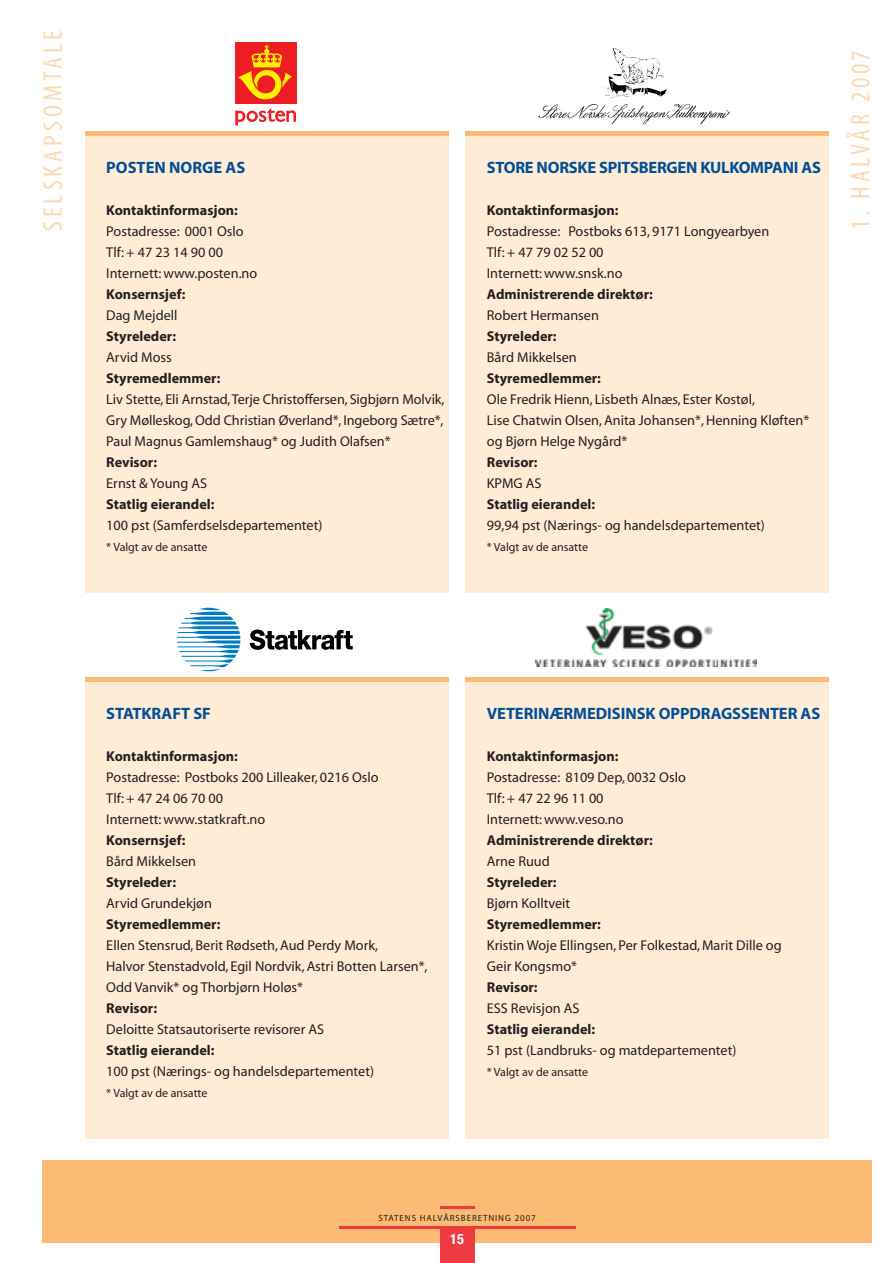
<style>
.page{position:relative;width:893px;height:1263px;background:#fff}
.page>*{position:absolute;margin:0;border:0;box-sizing:border-box;transform-origin:0 0}
.t1{font:condensed 27px "Myriad Pro";letter-spacing:.15em;color:#fedab3}
.t2{font:condensed 27px "Myriad Pro";letter-spacing:.13em;color:#fedab3}
.t3{font:700 16.5px "Myriad";letter-spacing:-.005em;color:#014f98}
.t4{font:14.25px/21px "Myriad";color:#231f20}
.t5{font:700 14.25px "Myriad";color:#231f20}
.t6{font:700 condensed 14.25px "Helvetica Neue";color:#fff}
.t7{font:12px "Myriad";color:#231f20}
.t8{font:9px "Myriad";letter-spacing:.1em;color:#231f20}
</style>
<div class="page">
<div style="left:85px;top:132px;width:364px;height:461px;background:#feecd7"></div>
<div style="left:466px;top:132px;width:363px;height:461px;background:#feecd7"></div>
<div style="left:85px;top:678px;width:364px;height:461px;background:#feecd7"></div>
<div style="left:466px;top:678px;width:363px;height:461px;background:#feecd7"></div>
<div style="left:43px;top:1160px;width:829px;height:82px;background:#fcbb74"></div>
<div style="left:440px;top:1227px;width:34px;height:36px;background:#ee3a41"></div>
<hr style="left:440px;top:1207px;width:34px;height:2px;background:#ee3a41">
<hr style="left:339px;top:1226px;width:236px;height:2px;background:#ee3a41">
<hr style="left:85px;top:131px;width:364px;height:4px;background:#fcbb74">
<hr style="left:466px;top:131px;width:363px;height:4px;background:#fcbb74">
<hr style="left:85px;top:677px;width:364px;height:4px;background:#fcbb74">
<hr style="left:466px;top:677px;width:363px;height:4px;background:#fcbb74">
<svg style="left:235px;top:108px;width:61px;height:18px"></svg>
<div style="left:235px;top:43px;width:61px;height:61px;background:#ee1d23"></div>
<svg style="left:238px;top:45px;width:54px;height:55px"></svg>
<svg style="left:177px;top:608px;width:63px;height:63px"></svg>
<svg style="left:250px;top:629px;width:103px;height:21px"></svg>
<img style="left:538px;top:104px;width:192px;height:20px">
<svg style="left:603px;top:48px;width:64px;height:50px"></svg>
<img style="left:535px;top:609px;width:221px;height:58px">
<h1 class="t1" style="left:36px;top:231px;width:202px;rotate:-90deg">SELSKAPSOMTALE</h1>
<p class="t3" style="left:106px;top:158px;width:139px">Posten Norge AS</p>
<p class="t5" style="left:106px;top:202px;width:133px">Kontaktinformasjon:</p>
<p class="t4" style="left:106px;top:221px;width:153px">Postadresse: 0001 Oslo<br>Tlf: + 47 23 14 90 00<br>Internett: www.posten.no</p>
<p class="t5" style="left:106px;top:286px;width:81px">Konsernsjef:</p>
<p class="t4" style="left:106px;top:305px;width:73px">Dag Mejdell</p>
<p class="t5" style="left:106px;top:328px;width:71px">Styreleder:</p>
<p class="t4" style="left:106px;top:347px;width:67px">Arvid Moss</p>
<p class="t5" style="left:106px;top:370px;width:116px">Styremedlemmer:</p>
<p class="t4" style="left:106px;top:389px;width:340px;text-align:justify">Liv Stette, Eli Arnstad, Terje Christoffersen, Sigbjørn Molvik, Gry Mølleskog, Odd Christian Øverland*, Ingeborg Sætre*, Paul Magnus Gamlemshaug* og Judith Olafsen*</p>
<p class="t5" style="left:106px;top:454px;width:52px">Revisor:</p>
<p class="t4" style="left:106px;top:473px;width:102px">Ernst &amp; Young AS</p>
<p class="t5" style="left:106px;top:496px;width:110px">Statlig eierandel:</p>
<p class="t4" style="left:106px;top:515px;width:218px">100 pst (Samferdselsdepartementet)</p>
<p class="t7" style="left:106px;top:541px;width:103px">* Valgt av de ansatte</p>
<p class="t3" style="left:487px;top:158px;width:334px">Store Norske Spitsbergen Kulkompani AS</p>
<p class="t5" style="left:487px;top:202px;width:133px">Kontaktinformasjon:</p>
<p class="t4" style="left:487px;top:221px;width:284px">Postadresse: Postboks 613, 9171 Longyearbyen<br>Tlf: + 47 79 02 52 00<br>Internett: www.snsk.no</p>
<p class="t5" style="left:487px;top:286px;width:167px">Administrerende direktør:</p>
<p class="t4" style="left:487px;top:305px;width:114px">Robert Hermansen</p>
<p class="t5" style="left:487px;top:328px;width:71px">Styreleder:</p>
<p class="t4" style="left:487px;top:347px;width:91px">Bård Mikkelsen</p>
<p class="t5" style="left:487px;top:370px;width:116px">Styremedlemmer:</p>
<p class="t4" style="left:487px;top:389px;width:324px">Ole Fredrik Hienn, Lisbeth Alnæs, Ester Kostøl,<br>Lise Chatwin Olsen, Anita Johansen*, Henning Kløften* og Bjørn Helge Nygård*</p>
<p class="t5" style="left:487px;top:454px;width:52px">Revisor:</p>
<p class="t4" style="left:487px;top:473px;width:56px">KPMG AS</p>
<p class="t5" style="left:487px;top:496px;width:110px">Statlig eierandel:</p>
<p class="t4" style="left:487px;top:515px;width:280px">99,94 pst (Nærings- og handelsdepartementet)</p>
<p class="t7" style="left:487px;top:541px;width:103px">* Valgt av de ansatte</p>
<h1 class="t2" style="left:844px;top:230px;width:181px;rotate:-90deg">1. HALVÅR 2007</h1>
<p class="t3" style="left:106px;top:704px;width:97px">Statkraft SF</p>
<p class="t5" style="left:106px;top:748px;width:133px">Kontaktinformasjon:</p>
<p class="t4" style="left:106px;top:767px;width:274px">Postadresse: Postboks 200 Lilleaker, 0216 Oslo<br>Tlf: + 47 24 06 70 00<br>Internett: www.statkraft.no</p>
<p class="t5" style="left:106px;top:832px;width:81px">Konsernsjef:</p>
<p class="t4" style="left:106px;top:851px;width:91px">Bård Mikkelsen</p>
<p class="t5" style="left:106px;top:874px;width:71px">Styreleder:</p>
<p class="t4" style="left:106px;top:893px;width:107px">Arvid Grundekjøn</p>
<p class="t5" style="left:106px;top:916px;width:116px">Styremedlemmer:</p>
<p class="t4" style="left:106px;top:935px;width:323px">Ellen Stensrud, Berit Rødseth, Aud Perdy Mork,<br>Halvor Stenstadvold, Egil Nordvik, Astri Botten Larsen*,<br>Odd Vanvik* og Thorbjørn Holøs*</p>
<p class="t5" style="left:106px;top:1000px;width:52px">Revisor:</p>
<p class="t4" style="left:106px;top:1019px;width:219px">Deloitte Statsautoriserte revisorer AS</p>
<p class="t5" style="left:106px;top:1042px;width:110px">Statlig eierandel:</p>
<p class="t4" style="left:106px;top:1061px;width:269px">100 pst (Nærings- og handelsdepartementet)</p>
<p class="t7" style="left:106px;top:1087px;width:103px">* Valgt av de ansatte</p>
<p class="t3" style="left:487px;top:704px;width:183px">Veterinærmedisinsk Opp</p>
<p class="t3" style="left:690px;top:704px;width:131px">dragssenter AS</p>
<p class="t5" style="left:487px;top:748px;width:133px">Kontaktinformasjon:</p>
<p class="t4" style="left:487px;top:767px;width:201px">Postadresse: 8109 Dep, 0032 Oslo<br>Tlf: + 47 22 96 11 00<br>Internett: www.veso.no</p>
<p class="t5" style="left:487px;top:832px;width:167px">Administrerende direktør:</p>
<p class="t4" style="left:487px;top:851px;width:64px">Arne Ruud</p>
<p class="t5" style="left:487px;top:874px;width:71px">Styreleder:</p>
<p class="t4" style="left:487px;top:893px;width:85px">Bjørn Kolltveit</p>
<p class="t5" style="left:487px;top:916px;width:116px">Styremedlemmer:</p>
<p class="t4" style="left:487px;top:935px;width:296px">Kristin Woje Ellingsen, Per Folkestad, Marit Dille og<br>Geir Kongsmo*</p>
<p class="t5" style="left:487px;top:979px;width:52px">Revisor:</p>
<p class="t4" style="left:487px;top:998px;width:94px">ESS Revisjon AS</p>
<p class="t5" style="left:487px;top:1021px;width:110px">Statlig eierandel:</p>
<p class="t4" style="left:487px;top:1040px;width:251px">51 pst (Landbruks- og matdepartementet)</p>
<p class="t7" style="left:487px;top:1066px;width:103px">* Valgt av de ansatte</p>
<p class="t8" style="left:378px;top:1213px;width:159px">STATENS HALVÅRSBERETNING 2007</p>
<p class="t6" style="left:450px;top:1230px;width:15px">15</p>
</div>
